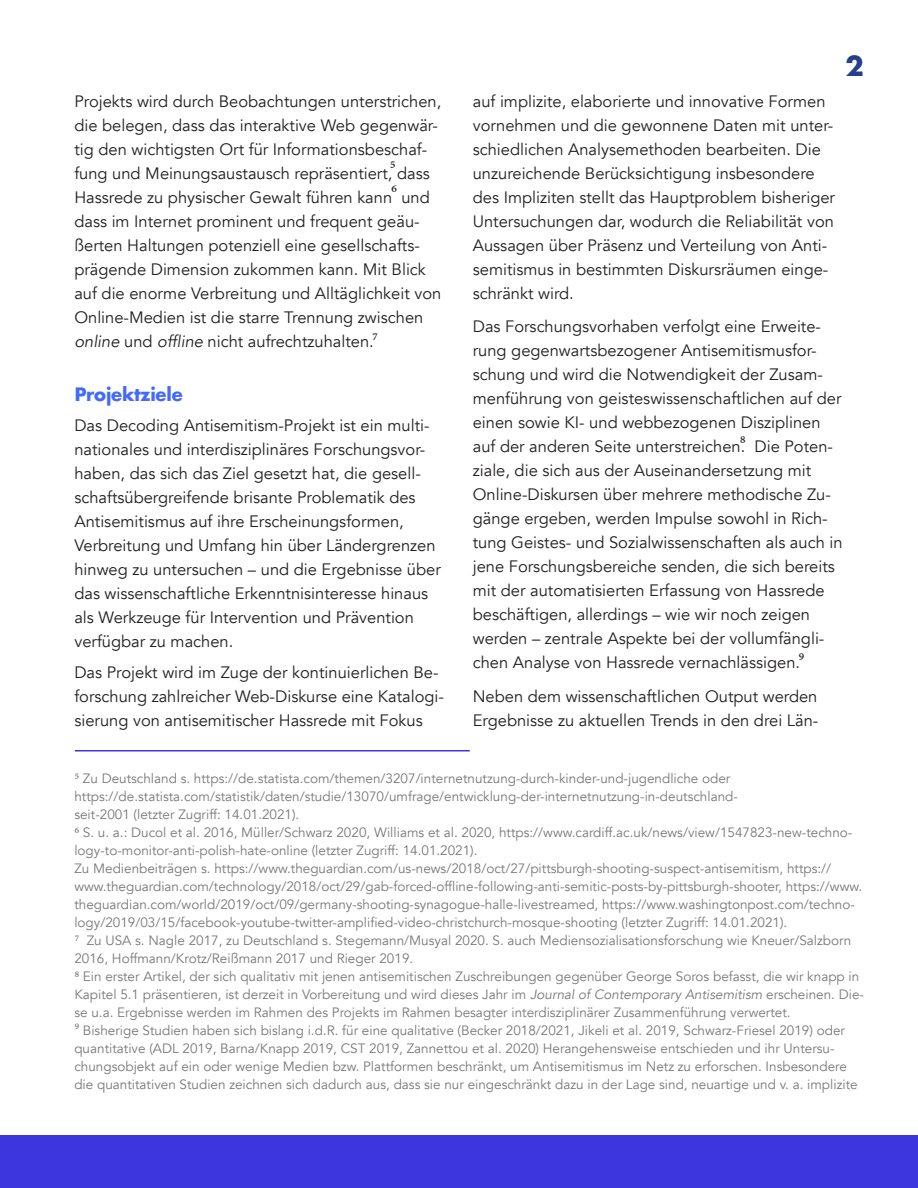
<style>
.page{position:relative;width:918px;height:1188px;background:#fff}
.page>*{position:absolute;margin:0;border:0;box-sizing:border-box;transform-origin:0 0}
.t1{font:700 27px "Futura";color:#253f8e}
.body_text{font:700 18px "Futura";letter-spacing:-.03em;color:#456afb}
.t2{font:18px "Minion Pro";color:#231f20}
.body_text-2{font:16.5px/24px "Avenir";color:#231f20}
.t3{font:13.5px/18px "Avenir";color:#76787b}
.s1{font-style:italic}
.s2{font-family:"Minion Pro";font-size:18px}
.s3{font-family:"Minion Pro";font-size:15px}
</style>
<div class="page">
<hr style="left:75px;top:750px;width:395px;height:2px;background:#3d36df">
<div style="left:0;top:1136px;width:918px;height:52px;background:#3d36df"></div>
<p class="body_text-2" style="left:74px;top:90px;width:368px">Projekts wird durch Beobachtungen unterstrichen, die belegen, dass das interaktive Web gegenwär&shy;tig den wichtigsten Ort für Informationsbeschaf&shy;fung und Meinungsaustausch repräsentiert, dass Hassrede zu physischer Gewalt führen kann und dass im Internet prominent und frequent geäu&shy;ßerten Haltungen potenziell eine gesellschafts&shy;prägende Dimension zukommen kann. Mit Blick auf die enorme Verbreitung und Alltäglichkeit von Online-Medien ist die starre Trennung zwischen <span class="s1">online</span> und <span class="s1">offline</span> nicht aufrechtzuhalten.<span class="s2">7</span></p>
<p class="body_text" style="left:74px;top:381px;width:110px">Projektziele</p>
<p class="body_text-2" style="left:74px;top:414px;width:368px">Das Decoding Antisemitism-Projekt ist ein multi&shy;nationales und interdisziplinäres Forschungsvor&shy;haben, das sich das Ziel gesetzt hat, die gesell&shy;schaftsübergreifende brisante Problematik des Antisemitismus auf ihre Erscheinungsformen, Verbreitung und Umfang hin über Ländergrenzen hinweg zu untersuchen – und die Ergebnisse über das wissenschaftliche Erkenntnisinteresse hinaus als Werkzeuge für Intervention und Prävention verfügbar zu machen.</p>
<p class="body_text-2" style="left:74px;top:661px;width:371px">Das Projekt wird im Zuge der kontinuierlichen Be&shy;forschung zahlreicher Web-Diskurse eine Katalogi&shy;sierung von antisemitischer Hassrede mit Fokus</p>
<p class="t2" style="left:390px;top:157px;width:8px">5</p>
<p class="t2" style="left:391px;top:181px;width:8px">6</p>
<p class="t1" style="left:846px;top:47px;width:20px">2</p>
<p class="body_text-2" style="left:473px;top:90px;width:364px">auf implizite, elaborierte und innovative Formen vornehmen und die gewonnene Daten mit unter&shy;schiedlichen Analysemethoden bearbeiten. Die unzureichende Berücksichtigung insbesondere des Impliziten stellt das Hauptproblem bisheriger Untersuchungen dar, wodurch die Reliabilität von Aussagen über Präsenz und Verteilung von Anti&shy;semitismus in bestimmten Diskursräumen einge&shy;schränkt wird.</p>
<p class="body_text-2" style="left:473px;top:315px;width:371px">Das Forschungsvorhaben verfolgt eine Erweite&shy;rung gegenwartsbezogener Antisemitismusfor&shy;schung und wird die Notwendigkeit der Zusam&shy;menführung von geisteswissenschaftlichen auf der einen sowie KI- und webbezogenen Disziplinen auf der anderen Seite unterstreichen. Die Poten&shy;ziale, die sich aus der Auseinandersetzung mit Online-Diskursen über mehrere methodische Zu&shy;gänge ergeben, werden Impulse sowohl in Rich&shy;tung Geistes- und Sozialwissenschaften als auch in jene Forschungsbereiche senden, die sich bereits mit der automatisierten Erfassung von Hassrede beschäftigen, allerdings – wie wir noch zeigen werden – zentrale Aspekte bei der vollumfängli&shy;chen Analyse von Hassrede vernachlässigen.<span class="s2">9</span></p>
<p class="body_text-2" style="left:473px;top:685px;width:347px">Neben dem wissenschaftlichen Output werden<br>Ergebnisse zu aktuellen Trends in den drei Län-</p>
<p class="t2" style="left:740px;top:432px;width:8px">8</p>
<p class="t3" style="left:74px;top:770px;width:657px"><span class="s3">5</span> Zu Deutschland s. https://de.statista.com/themen/3207/internetnutzung-durch-kinder-und-jugendliche oder</p>
<p class="t3" style="left:74px;top:788px;width:665px">https://de.statista.com/statistik/daten/studie/13070/umfrage/entwicklung-der-internetnutzung-in-deutschland-</p>
<p class="t3" style="left:74px;top:806px;width:227px">seit-2001 (letzter Zugriff: 14.01.2021).</p>
<p class="t3" style="left:74px;top:824px;width:779px"><span class="s3">6</span> S. u. a.: Ducol et al. 2016, Müller/Schwarz 2020, Williams et al. 2020, https://www.cardiff.ac.uk/news/view/1547823-new-techno&shy;logy-to-monitor-anti-polish-hate-online (letzter Zugriff: 14.01.2021).</p>
<p class="t3" style="left:74px;top:860px;width:789px">Zu Medienbeiträgen s. https://www.theguardian.com/us-news/2018/oct/27/pittsburgh-shooting-suspect-antisemitism, https:// www.theguardian.com/technology/2018/oct/29/gab-forced-offline-following-anti-semitic-posts-by-pittsburgh-shooter, https://www. theguardian.com/world/2019/oct/09/germany-shooting-synagogue-halle-livestreamed, https://www.washingtonpost.com/techno&shy;logy/2019/03/15/facebook-youtube-twitter-amplified-video-christchurch-mosque-shooting (letzter Zugriff: 14.01.2021).</p>
<p class="t3" style="left:74px;top:932px;width:779px"><span class="s3">7</span> Zu USA s. Nagle 2017, zu Deutschland s. Stegemann/Musyal 2020. S. auch Mediensozialisationsforschung wie Kneuer/Salzborn<br>2016, Hoffmann/Krotz/Reißmann 2017 und Rieger 2019.</p>
<p class="t3" style="left:74px;top:968px;width:791px"><span class="s3">8</span> Ein erster Artikel, der sich qualitativ mit jenen antisemitischen Zuschreibungen gegenüber George Soros befasst, die wir knapp in<br>Kapitel 5.1 präsentieren, ist derzeit in Vorbereitung und wird dieses Jahr im <span class="s1">Journal of Contemporary Antisemitism</span> erscheinen. Die&shy;se u.a. Ergebnisse werden im Rahmen des Projekts im Rahmen besagter interdisziplinärer Zusammenführung verwertet.</p>
<p class="t3" style="left:74px;top:1022px;width:785px"><span class="s3">⁹</span> Bisherige Studien haben sich bislang i.d.R. für eine qualitative (Becker 2018/2021, Jikeli et al. 2019, Schwarz-Friesel 2019) oder quantitative (ADL 2019, Barna/Knapp 2019, CST 2019, Zannettou et al. 2020) Herangehensweise entschieden und ihr Untersu&shy;chungsobjekt auf ein oder wenige Medien bzw. Plattformen beschränkt, um Antisemitismus im Netz zu erforschen. Insbesondere die quantitativen Studien zeichnen sich dadurch aus, dass sie nur eingeschränkt dazu in der Lage sind, neuartige und v. a. implizite</p>
</div>
